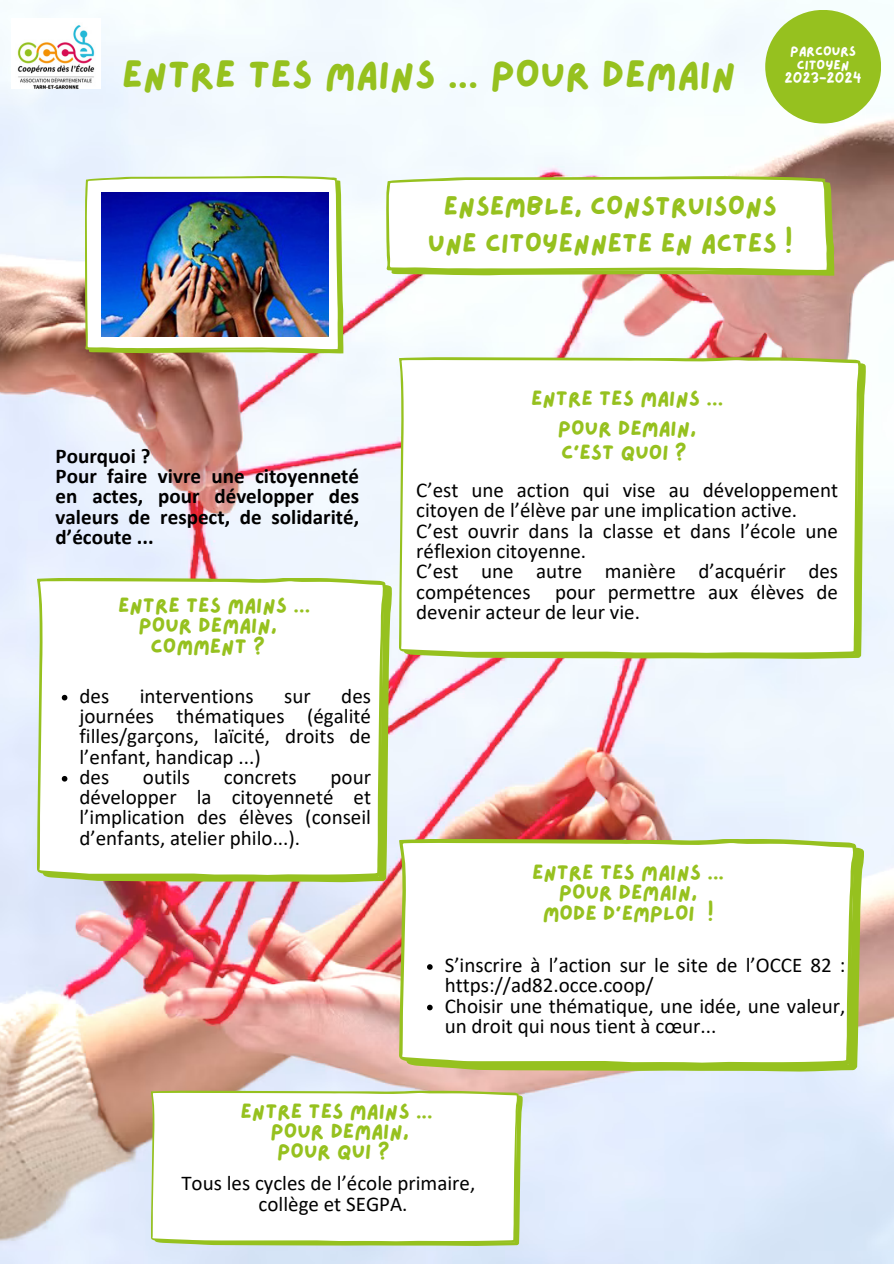
<style>
.page{position:relative;width:894px;height:1264px;background:#fff}
.page>*{position:absolute;margin:0;border:0;box-sizing:border-box;transform-origin:0 0}
.t1{font:39px "Lazydog";color:#96c11f}
.t2{font:27px "Lazydog";color:#96c11f}
.t3{font:21px/20.2px "Calibri";color:#000}
.t4{font:21px "Lazydog";color:#96c11f}
.t5{font:700 21px/20.2px "Calibri";color:#000;text-align:justify}
.t6{font:13.5px/13.5px "Lazydog";color:#fff;text-align:center}
</style>
<div class="page">
<img style="left:0;top:0;width:893px;height:1263px">
<svg style="left:41px;top:581px;width:350px;height:301px;background:#b3c664"></svg>
<svg style="left:37px;top:578px;width:348px;height:300px"></svg>
<svg style="left:153px;top:1093px;width:369px;height:152px"></svg>
<svg style="left:151px;top:1090px;width:367px;height:153px"></svg>
<svg style="left:386px;top:176px;width:448px;height:100px"></svg>
<svg style="left:85px;top:176px;width:258px;height:177px"></svg>
<svg style="left:402px;top:360px;width:463px;height:299px;background:#b5ce68"></svg>
<svg style="left:399px;top:357px;width:461px;height:298px"></svg>
<svg style="left:403px;top:843px;width:460px;height:228px;background:#aec251"></svg>
<svg style="left:399px;top:838px;width:457px;height:228px"></svg>
<img style="left:12px;top:19px;width:89px;height:69px">
<img style="left:101px;top:192px;width:228px;height:145px">
<div style="left:765px;top:10px;width:115px;height:113px;background:#96c11f;border-radius:50%"></div>
<svg style="left:62px;top:695px;width:5px;height:5px"></svg>
<svg style="left:62px;top:776px;width:5px;height:5px"></svg>
<svg style="left:427px;top:964px;width:5px;height:5px"></svg>
<svg style="left:427px;top:1004px;width:5px;height:6px"></svg>
<p class="t1" style="left:122px;top:56px;width:615px">ENTRE TES MAINS ... POUR DEMAIN</p>
<p class="t6" style="left:789px;top:45px;width:68px">PARCOURS<br>CITOYEN</p>
<p class="t6" style="left:784px;top:72px;width:79px">2023-2024</p>
<p class="t2" style="left:443px;top:193px;width:335px">ENSEMBLE, CONSTRUISONS</p>
<p class="t2" style="left:428px;top:230px;width:366px">UNE CITOYENNETE EN ACTES !</p>
<p class="t5" style="left:56px;top:447px;width:96px">Pourquoi ?</p>
<p class="t5" style="left:56px;top:467px;width:305px">Pour faire vivre une citoyenneté en actes, pour développer des valeurs de respect, de solidarité, d’écoute ...</p>
<p class="t4" style="left:118px;top:595px;width:193px">ENTRE TES MAINS ...</p>
<p class="t4" style="left:138px;top:615px;width:140px">POUR DEMAIN,</p>
<p class="t4" style="left:150px;top:635px;width:116px">COMMENT ?</p>
<p class="t3" style="left:79px;top:687px;width:293px;text-align:justify;text-indent:262px">des journées thématiques (égalité filles/garçons, laïcité, droits de l’enfant, handicap ...)</p>
<p class="t3" style="left:79px;top:768px;width:31px">des</p>
<p class="t3" style="left:143px;top:768px;width:49px">outils</p>
<p class="t3" style="left:224px;top:768px;width:74px">concrets</p>
<p class="t3" style="left:79px;top:687px;width:31px">des</p>
<p class="t3" style="left:140px;top:687px;width:115px">interventions</p>
<p class="t3" style="left:284px;top:687px;width:28px">sur</p>
<p class="t3" style="left:79px;top:768px;width:293px;text-align:justify;text-indent:251px">pour développer la citoyenneté et l’implication des élèves (conseil d’enfants, atelier philo...).</p>
<p class="t4" style="left:531px;top:388px;width:193px">ENTRE TES MAINS ...</p>
<p class="t4" style="left:558px;top:418px;width:140px">POUR DEMAIN,</p>
<p class="t4" style="left:561px;top:442px;width:127px">C'EST QUOI ?</p>
<p class="t3" style="left:416px;top:481px;width:423px">C’est une action qui vise au développement citoyen de l’élève par une implication active.</p>
<p class="t3" style="left:416px;top:522px;width:423px">C’est ouvrir dans la classe et dans l’école une réflexion citoyenne.</p>
<p class="t3" style="left:416px;top:563px;width:423px;text-align:justify">C’est une autre manière d’acquérir des compétences pour permettre aux élèves de devenir acteur de leur vie.</p>
<p class="t4" style="left:532px;top:862px;width:193px">ENTRE TES MAINS ...</p>
<p class="t4" style="left:558px;top:882px;width:140px">POUR DEMAIN,</p>
<p class="t4" style="left:542px;top:902px;width:172px">MODE D'EMPLOI !</p>
<p class="t3" style="left:444px;top:956px;width:402px">S’inscrire à l’action sur le site de l’OCCE 82 : https://ad82.occe.coop/</p>
<p class="t3" style="left:444px;top:997px;width:402px">Choisir une thématique, une idée, une valeur, un droit qui nous tient à cœur...</p>
<p class="t4" style="left:240px;top:1100px;width:193px">ENTRE TES MAINS ...</p>
<p class="t4" style="left:270px;top:1120px;width:140px">POUR DEMAIN,</p>
<p class="t4" style="left:277px;top:1141px;width:114px">POUR QUI ?</p>
<p class="t3" style="left:181px;top:1174px;width:295px;text-align:center">Tous les cycles de l’école primaire, collège et SEGPA.</p>
</div>
